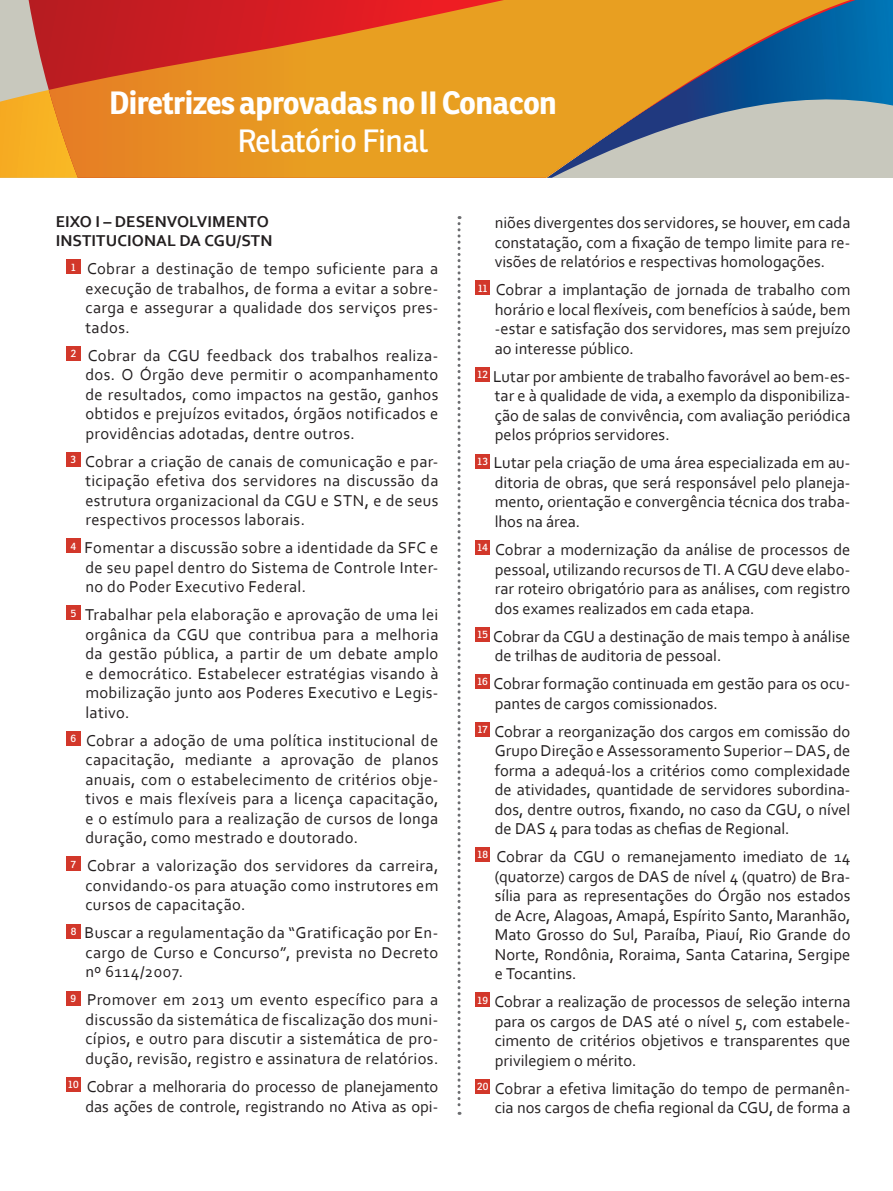
<style>
.page{position:relative;width:893px;height:1191px;background:#fff}
.page>*{position:absolute;margin:0;border:0;box-sizing:border-box;transform-origin:0 0}
.Titulos{font:700 31.35px "Ronnia";letter-spacing:-.02em;color:#fff}
.Titulos-2{font:31.35px "Ronnia";letter-spacing:-.02em;color:#fff}
.Texto_normal{font:16.5px/19.5px "Corbel";letter-spacing:.005em;color:#231f20;text-align:justify}
.Texto_normal-2{font:700 16.5px/19.5px "Corbel";letter-spacing:.005em;color:#231f20}
.t1{font:10.5px "Ronnia";letter-spacing:.025em;color:#fff}
</style>
<div class="page">
<svg style="left:855px;top:0;width:38px;height:178px;background:#5495b5"></svg>
<svg style="left:0;top:0;width:29px;height:178px;background:#dcbb77"></svg>
<svg style="left:29px;top:0;width:826px;height:178px;background:#c08e5c"></svg>
<svg style="left:49px;top:0;width:801px;height:178px;background:#cb853d"></svg>
<div style="left:66px;top:259px;width:15px;height:15px;background:#d2372a"></div>
<div style="left:66px;top:346px;width:15px;height:15px;background:#d2372a"></div>
<div style="left:66px;top:452px;width:15px;height:15px;background:#d2372a"></div>
<div style="left:66px;top:538px;width:15px;height:15px;background:#d2372a"></div>
<div style="left:66px;top:605px;width:15px;height:15px;background:#d2372a"></div>
<div style="left:66px;top:731px;width:15px;height:15px;background:#d2372a"></div>
<div style="left:66px;top:856px;width:15px;height:15px;background:#d2372a"></div>
<div style="left:66px;top:923px;width:15px;height:15px;background:#d2372a"></div>
<div style="left:66px;top:990px;width:15px;height:15px;background:#d2372a"></div>
<div style="left:66px;top:1077px;width:15px;height:15px;background:#d2372a"></div>
<div style="left:476px;top:280px;width:14px;height:15px;background:#d2372a"></div>
<div style="left:476px;top:367px;width:14px;height:15px;background:#d2372a"></div>
<div style="left:476px;top:453px;width:14px;height:15px;background:#d2372a"></div>
<div style="left:476px;top:540px;width:14px;height:15px;background:#d2372a"></div>
<div style="left:476px;top:626px;width:14px;height:15px;background:#d2372a"></div>
<div style="left:476px;top:674px;width:14px;height:15px;background:#d2372a"></div>
<div style="left:476px;top:721px;width:14px;height:15px;background:#d2372a"></div>
<div style="left:476px;top:847px;width:14px;height:15px;background:#d2372a"></div>
<div style="left:476px;top:992px;width:14px;height:15px;background:#d2372a"></div>
<div style="left:476px;top:1078px;width:14px;height:15px;background:#d2372a"></div>
<svg style="left:458px;top:216px;width:3px;height:898px"></svg>
<p class="Titulos" style="left:109px;top:83px;width:449px">Diretrizes aprovadas no II Conacon</p>
<p class="Titulos-2" style="left:238px;top:121px;width:193px">Relatório Final</p>
<p class="Texto_normal-2" style="left:56px;top:211px;width:218px">EIXO I – DESENVOLVIMENTO<br>INSTITUCIONAL DA CGU/STN</p>
<p class="t1" style="left:71px;top:260px;width:6px">1</p>
<p class="Texto_normal" style="left:85px;top:258px;width:354px">Cobrar a destinação de tempo suficiente para a execução de trabalhos, de forma a evitar a sobre&shy;carga e assegurar a qualidade dos serviços pres&shy;tados.</p>
<p class="t1" style="left:71px;top:347px;width:7px">2</p>
<p class="Texto_normal" style="left:85px;top:345px;width:354px">Cobrar da CGU feedback dos trabalhos realiza&shy;dos. O Órgão deve permitir o acompanhamento de resultados, como impactos na gestão, ganhos obtidos e prejuízos evitados, órgãos notificados e providências adotadas, dentre outros.</p>
<p class="t1" style="left:71px;top:453px;width:7px">3</p>
<p class="Texto_normal" style="left:85px;top:451px;width:355px">Cobrar a criação de canais de comunicação e par&shy;ticipação efetiva dos servidores na discussão da estrutura organizacional da CGU e STN, e de seus respectivos processos laborais.</p>
<p class="t1" style="left:71px;top:539px;width:7px">4</p>
<p class="Texto_normal" style="left:85px;top:537px;width:355px">Fomentar a discussão sobre a identidade da SFC e de seu papel dentro do Sistema de Controle Inter&shy;no do Poder Executivo Federal.</p>
<p class="t1" style="left:71px;top:606px;width:7px">5</p>
<p class="Texto_normal" style="left:85px;top:604px;width:355px">Trabalhar pela elaboração e aprovação de uma lei orgânica da CGU que contribua para a melhoria da gestão pública, a partir de um debate amplo e democrático. Estabelecer estratégias visando à mobilização junto aos Poderes Executivo e Legis&shy;lativo.</p>
<p class="t1" style="left:71px;top:732px;width:7px">6</p>
<p class="Texto_normal" style="left:85px;top:730px;width:354px">Cobrar a adoção de uma política institucional de capacitação, mediante a aprovação de planos anuais, com o estabelecimento de critérios obje&shy;tivos e mais flexíveis para a licença capacitação, e o estímulo para a realização de cursos de longa duração, como mestrado e doutorado.</p>
<p class="t1" style="left:71px;top:857px;width:7px">7</p>
<p class="Texto_normal" style="left:85px;top:855px;width:354px">Cobrar a valorização dos servidores da carreira, convidando-os para atuação como instrutores em cursos de capacitação.</p>
<p class="t1" style="left:71px;top:924px;width:7px">8</p>
<p class="Texto_normal" style="left:84px;top:922px;width:355px">Buscar a regulamentação da “Gratificação por En&shy;cargo de Curso e Concurso”, prevista no Decreto nº 6114/2007.</p>
<p class="t1" style="left:71px;top:991px;width:7px">9</p>
<p class="Texto_normal" style="left:85px;top:989px;width:354px">Promover em 2013 um evento específico para a discussão da sistemática de fiscalização dos muni&shy;cípios, e outro para discutir a sistemática de pro&shy;dução, revisão, registro e assinatura de relatórios.</p>
<p class="t1" style="left:68px;top:1078px;width:12px">10</p>
<p class="Texto_normal" style="left:85px;top:1076px;width:354px">Cobrar a melhoraria do processo de planejamento das ações de controle, registrando no Ativa as opi-</p>
<p class="Texto_normal" style="left:495px;top:213px;width:357px">niões divergentes dos servidores, se houver, em cada constatação, com a fixação de tempo limite para re&shy;visões de relatórios e respectivas homologações.</p>
<p class="t1" style="left:478px;top:281px;width:11px">11</p>
<p class="Texto_normal" style="left:495px;top:280px;width:357px">Cobrar a implantação de jornada de trabalho com horário e local flexíveis, com benefícios à saúde, bem -estar e satisfação dos servidores, mas sem prejuízo ao interesse público.</p>
<p class="t1" style="left:478px;top:368px;width:12px">12</p>
<p class="Texto_normal" style="left:493px;top:366px;width:359px">Lutar por ambiente de trabalho favorável ao bem-es&shy;tar e à qualidade de vida, a exemplo da disponibiliza&shy;ção de salas de convivência, com avaliação periódica pelos próprios servidores.</p>
<p class="t1" style="left:478px;top:454px;width:12px">13</p>
<p class="Texto_normal" style="left:494px;top:453px;width:358px">Lutar pela criação de uma área especializada em au&shy;ditoria de obras, que será responsável pelo planeja&shy;mento, orientação e convergência técnica dos traba&shy;lhos na área.</p>
<p class="t1" style="left:478px;top:541px;width:12px">14</p>
<p class="Texto_normal" style="left:495px;top:539px;width:357px">Cobrar a modernização da análise de processos de pessoal, utilizando recursos de TI. A CGU deve elabo&shy;rar roteiro obrigatório para as análises, com registro dos exames realizados em cada etapa.</p>
<p class="t1" style="left:477px;top:627px;width:12px">15</p>
<p class="Texto_normal" style="left:493px;top:626px;width:359px">Cobrar da CGU a destinação de mais tempo à análise de trilhas de auditoria de pessoal.</p>
<p class="t1" style="left:478px;top:675px;width:12px">16</p>
<p class="Texto_normal" style="left:493px;top:673px;width:359px">Cobrar formação continuada em gestão para os ocu&shy;pantes de cargos comissionados.</p>
<p class="t1" style="left:478px;top:722px;width:11px">17</p>
<p class="Texto_normal" style="left:494px;top:721px;width:357px">Cobrar a reorganização dos cargos em comissão do Grupo Direção e Assessoramento Superior – DAS, de forma a adequá-los a critérios como complexidade de atividades, quantidade de servidores subordina&shy;dos, dentre outros, fixando, no caso da CGU, o nível de DAS 4 para todas as chefias de Regional.</p>
<p class="t1" style="left:478px;top:848px;width:12px">18</p>
<p class="Texto_normal" style="left:495px;top:846px;width:357px">Cobrar da CGU o remanejamento imediato de 14 (quatorze) cargos de DAS de nível 4 (quatro) de Bra&shy;sília para as representações do Órgão nos estados de Acre, Alagoas, Amapá, Espírito Santo, Maranhão, Mato Grosso do Sul, Paraíba, Piauí, Rio Grande do Norte, Rondônia, Roraima, Santa Catarina, Sergipe e Tocantins.</p>
<p class="t1" style="left:477px;top:993px;width:12px">19</p>
<p class="Texto_normal" style="left:494px;top:991px;width:358px">Cobrar a realização de processos de seleção interna para os cargos de DAS até o nível 5, com estabele&shy;cimento de critérios objetivos e transparentes que privilegiem o mérito.</p>
<p class="t1" style="left:477px;top:1079px;width:13px">20</p>
<p class="Texto_normal" style="left:495px;top:1078px;width:357px">Cobrar a efetiva limitação do tempo de permanên&shy;cia nos cargos de chefia regional da CGU, de forma a</p>
</div>
